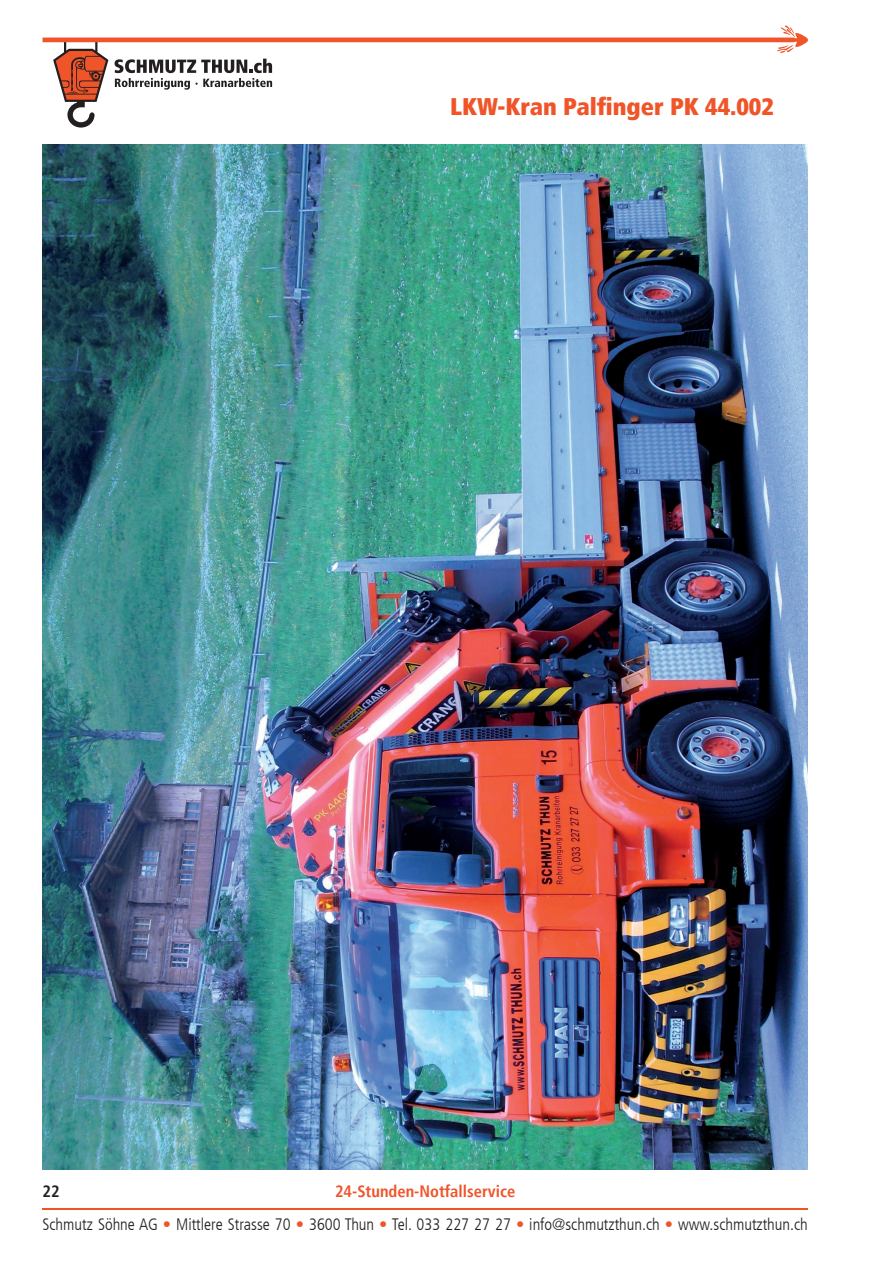
<style>
.page{position:relative;width:893px;height:1263px;background:#fff}
.page>*{position:absolute;margin:0;border:0;box-sizing:border-box;transform-origin:0 0}
.t1{font:900 condensed 24px "Frutiger LT";color:#f05429}
.t2{font:300 condensed 16.5px/33px "Frutiger LT";color:#231f20;text-align:center}
.t3{font:700 condensed 16.5px "Frutiger LT";color:#231f20}
.s1{font-weight:700;color:#f05429}
.s2{color:#f05429}
</style>
<div class="page">
<svg style="left:43px;top:26px;width:765px;height:102px"></svg>
<hr style="left:43px;top:1208px;width:765px;height:1px;background:#f05429">
<img style="left:43px;top:145px;width:765px;height:1024px">
<h1 class="t1" style="left:450px;top:92px;width:325px">LKW-Kran Palfinger PK 44.002</h1>
<p class="t2" style="left:43px;top:1175px;width:767px"><span class="s1">24-Stunden-Notfallservice<br></span>Schmutz Söhne AG <span class="s2">•</span> Mittlere Strasse 70 <span class="s2">•</span> 3600 Thun <span class="s2">•</span> Tel. 033 227 27 27 <span class="s2">•</span> info@schmutzthun.ch <span class="s2">•</span> www.schmutzthun.ch</p>
<p class="t3" style="left:43px;top:1182px;width:19px">22</p>
</div>
